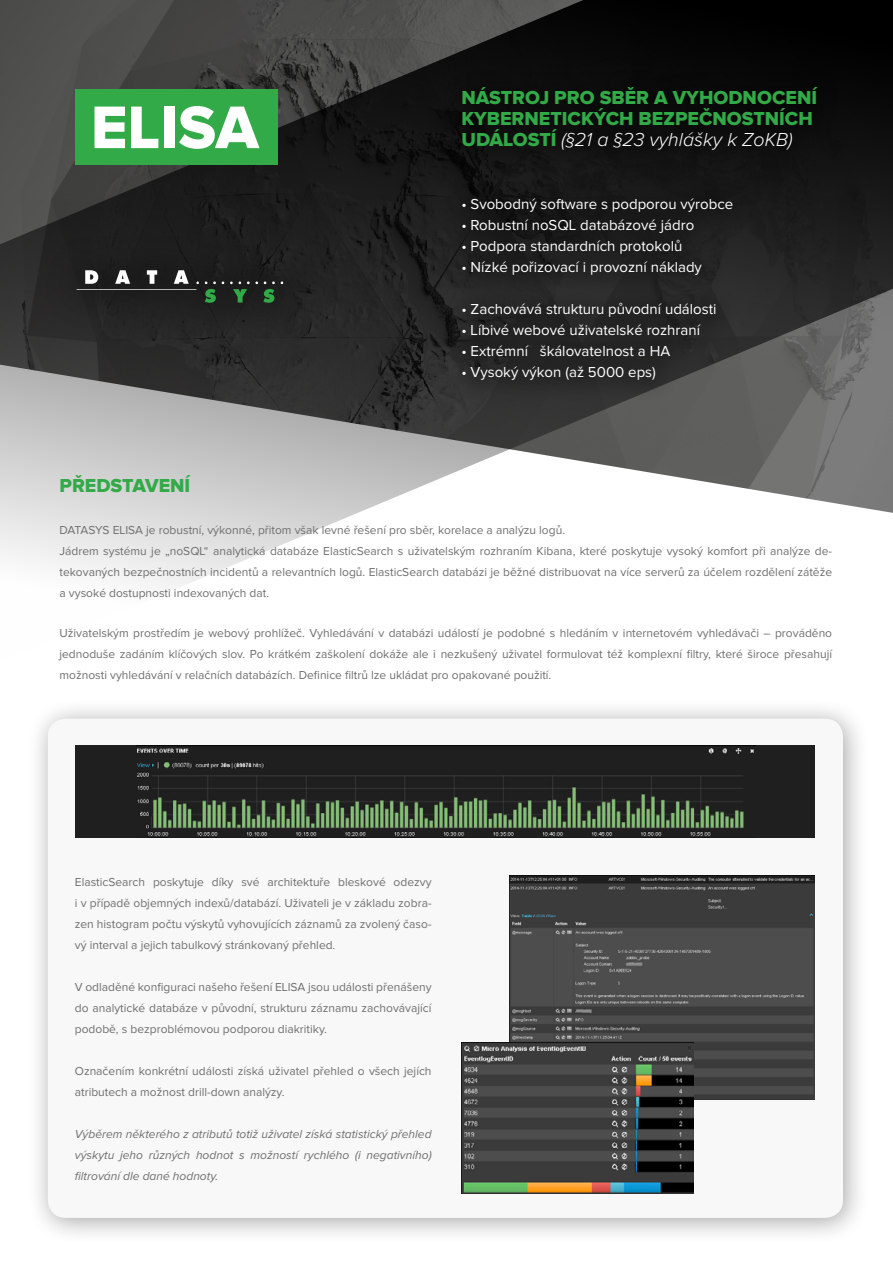
<style>
.page{position:relative;width:893px;height:1263px;background:#fff}
.page>*{position:absolute;margin:0;border:0;box-sizing:border-box;transform-origin:0 0}
.t1{font:62.25px "Proxima Nova Extrabld";color:#fff}
.t2{font:19.5px/21px "Proxima Nova Extrabld";color:#31aa47}
.t3{font:italic 300 19.5px "Proxima Nova";color:#fff}
.t4{font:15px "Proxima Nova";color:#fff}
.t5{font:12px/21px "Proxima Nova";color:#706f6f;text-align:justify}
.t6{font:italic 12px/21px "Proxima Nova";color:#706f6f;text-align:justify}
.s1{font-family:"Proxima Nova Extrabld";font-weight:400;font-style:normal;color:#31aa47}
</style>
<div class="page">
<div style="left:27px;top:698px;width:843px;height:547px;background:#000;opacity:.35"></div>
<div style="left:48px;top:719px;width:795px;height:499px;background:#f8f8f8;border-radius:18px"></div>
<svg style="left:0;top:0;width:893px;height:589px"></svg>
<div style="left:39px;top:231px;width:284px;height:113px;background:#222"></div>
<svg style="left:77px;top:270px;width:206px;height:33px"></svg>
<div style="left:441px;top:67px;width:399px;height:337px;background:#000;opacity:.3"></div>
<img style="left:509px;top:875px;width:305px;height:225px">
<img style="left:461px;top:1043px;width:233px;height:150px">
<div style="left:75px;top:745px;width:740px;height:93px;background:#1f1f1f"></div>
<img style="left:136px;top:745px;width:619px;height:93px">
<div style="left:75px;top:89px;width:203px;height:75px;background:#31aa47"></div>
<h1 class="t1" style="left:91px;top:99px;width:170px">ELISA</h1>
<h2 class="t2" style="left:461px;top:88px;width:357px">NÁSTROJ PRO SBĚR A VYHODNOCENÍ<br>KYBERNETICKÝCH BEZPEČNOSTNÍCH</h2>
<h2 class="t3" style="left:461px;top:131px;width:333px"><span class="s1">UDÁLOSTÍ</span> (§21 a §23 vyhlášky k ZoKB)</h2>
<p class="t4" style="left:461px;top:198px;width:273px">• Svobodný software s podporou výrobce</p>
<p class="t4" style="left:461px;top:219px;width:234px">• Robustní noSQL databázové jádro</p>
<p class="t4" style="left:461px;top:240px;width:222px">• Podpora standardních protokolů</p>
<p class="t4" style="left:461px;top:261px;width:242px">• Nízké pořizovací i provozní náklady</p>
<p class="t4" style="left:461px;top:303px;width:257px">• Zachovává strukturu původní události</p>
<p class="t4" style="left:461px;top:324px;width:240px">• Líbivé webové uživatelské rozhraní</p>
<p class="t4" style="left:461px;top:345px;width:210px">• Extrémní škálovatelnost a HA</p>
<p class="t4" style="left:461px;top:366px;width:196px">• Vysoký výkon (až 5000 eps)</p>
<h2 class="t2" style="left:60px;top:475px;width:132px">PŘEDSTAVENÍ</h2>
<p class="t5" style="left:60px;top:520px;width:774px;text-align:left">DATASYS ELISA je robustní, výkonné, přitom však levné řešení pro sběr, korelace a analýzu logů.<br>Jádrem systému je „noSQL“ analytická databáze ElasticSearch s uživatelským rozhraním Kibana, které poskytuje vysoký komfort při analýze de&shy;tekovaných bezpečnostních incidentů a relevantních logů. ElasticSearch databázi je běžné distribuovat na více serverů za účelem rozdělení zátěže a vysoké dostupnosti indexovaných dat.</p>
<p class="t5" style="left:60px;top:623px;width:774px">Uživatelským prostředím je webový prohlížeč. Vyhledávání v databázi událostí je podobné s hledáním v internetovém vyhledávači – prováděno jednoduše zadáním klíčových slov. Po krátkém zaškolení dokáže ale i nezkušený uživatel formulovat též komplexní filtry, které široce přesahují možnosti vyhledávání v relačních databázích. Definice filtrů lze ukládat pro opakované použití.</p>
<p class="t5" style="left:75px;top:872px;width:358px">ElasticSearch poskytuje díky své architektuře bleskové odezvy i v případě objemných indexů/databází. Uživateli je v základu zobra&shy;zen histogram počtu výskytů vyhovujících záznamů za zvolený časo&shy;vý interval a jejich tabulkový stránkovaný přehled.</p>
<p class="t5" style="left:75px;top:977px;width:358px">V odladěné konfiguraci našeho řešení ELISA jsou události přenášeny do analytické databáze v původní, strukturu záznamu zachovávající podobě, s bezproblémovou podporou diakritiky.</p>
<p class="t5" style="left:75px;top:1061px;width:358px">Označením konkrétní události získá uživatel přehled o všech jejích atributech a možnost drill-down analýzy.</p>
<p class="t6" style="left:75px;top:1124px;width:358px">Výběrem některého z atributů totiž uživatel získá statistický přehled výskytu jeho různých hodnot s možností rychlého (i negativního) filtrování dle dané hodnoty.</p>
</div>
